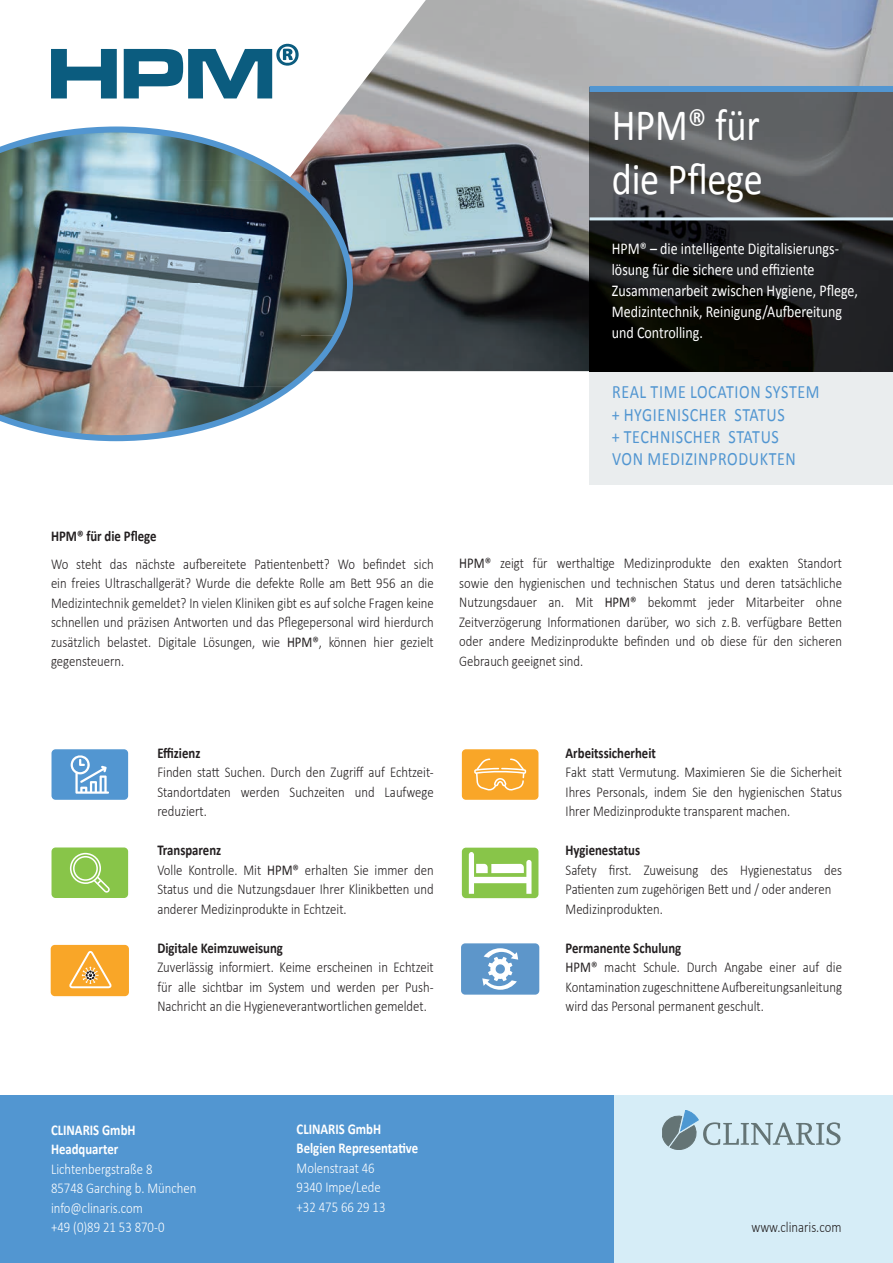
<style>
.page{position:relative;width:893px;height:1263px;background:#fff}
.page>*{position:absolute;margin:0;border:0;box-sizing:border-box;transform-origin:0 0}
.t1{font:45px/54px "Calibri";letter-spacing:-.005em;color:#fff;scale:.85 1}
.t2{font:18.9px/22.2px "Calibri";letter-spacing:.04em;color:#5296d1;scale:.85 1}
.t3{font:16.5px/21px "Calibri";color:#fff;scale:.85 1}
.t4{font:300 15px/19.5px "Calibri";color:#231f20;text-align:justify;scale:.85 1}
.t5{font:300 15px/19.5px "Calibri";color:#fff;scale:.85 1}
.t6{font:700 15px "Calibri";color:#231f20;scale:.85 1}
.t7{font:700 15px/19.5px "Calibri";color:#fff;scale:.85 1}
.s1{font-weight:400}
.s2{font-weight:700}
</style>
<div class="page">
<div style="left:0;top:1096px;width:893px;height:167px;background:#5296d1"></div>
<div style="left:614px;top:1096px;width:279px;height:167px;background:#d6edf7"></div>
<svg style="left:662px;top:1110px;width:178px;height:39px"></svg>
<img style="left:288px;top:0;width:605px;height:371px">
<svg style="left:51px;top:44px;width:248px;height:54px"></svg>
<img style="left:0;top:126px;width:353px;height:315px">
<div style="left:589px;top:371px;width:304px;height:114px;background:#eaedee"></div>
<img style="left:589px;top:92px;width:304px;height:279px">
<hr style="left:589px;top:217px;width:304px;height:3px;background:#d6edf7">
<div style="left:589px;top:86px;width:304px;height:6px;background:#5296d1"></div>
<div style="left:51px;top:748px;width:78px;height:53px;background:#5296d1;border-radius:5px"></div>
<div style="left:50px;top:747px;width:80px;height:54px;border:2px solid #fff;border-radius:5px"></div>
<svg style="left:71px;top:755px;width:38px;height:39px"></svg>
<div style="left:461px;top:748px;width:78px;height:53px;background:#f9a628;border-radius:5px"></div>
<div style="left:460px;top:747px;width:80px;height:54px;border:2px solid #fff;border-radius:5px"></div>
<svg style="left:474px;top:758px;width:52px;height:33px"></svg>
<div style="left:51px;top:847px;width:78px;height:52px;background:#88c549;border-radius:5px"></div>
<div style="left:50px;top:846px;width:80px;height:54px;border:2px solid #fff;border-radius:5px"></div>
<svg style="left:70px;top:853px;width:40px;height:40px"></svg>
<div style="left:461px;top:847px;width:78px;height:52px;background:#88c549;border-radius:5px"></div>
<div style="left:460px;top:846px;width:80px;height:54px;border:2px solid #fff;border-radius:5px"></div>
<svg style="left:469px;top:852px;width:62px;height:42px"></svg>
<div style="left:50px;top:944px;width:80px;height:53px;background:#f9a628;border-radius:5px"></div>
<div style="left:49px;top:943px;width:82px;height:55px;border:2px solid #fff;border-radius:5px"></div>
<svg style="left:69px;top:951px;width:43px;height:37px"></svg>
<div style="left:460px;top:942px;width:80px;height:53px;background:#5d96ca;border-radius:5px"></div>
<div style="left:459px;top:941px;width:82px;height:55px;border:2px solid #fff;border-radius:5px"></div>
<svg style="left:482px;top:948px;width:36px;height:42px"></svg>
<p class="t6" style="left:51px;top:525px;width:126px">HPM® für die Pflege</p>
<p class="t4" style="left:51px;top:554px;width:452px">Wo steht das nächste aufbereitete Patientenbett? Wo befindet sich ein freies Ultraschallgerät? Wurde die defekte Rolle am Bett 956 an die Medizintechnik gemeldet? In vielen Kliniken gibt es auf solche Fragen keine schnellen und präzisen Antworten und das Pflegepersonal wird hierdurch zusätzlich belastet. Digitale Lösungen, wie <span class="s1">HPM®</span>, können hier gezielt gegensteuern.</p>
<h1 class="t1" style="left:612px;top:96px;width:179px">HPM® für die Pflege</h1>
<p class="t3" style="left:612px;top:238px;width:291px">HPM® – die intelligente Digitalisierungs - lösung für die sichere und effiziente Zusammenarbeit zwischen Hygiene, Pflege, Medizintechnik, Reinigung/Aufbereitung und Controlling.</p>
<p class="t2" style="left:612px;top:380px;width:246px">REAL TIME LOCATION SYSTEM + HYGIENISCHER STATUS<br>+ TECHNISCHER STATUS<br>VON MEDIZINPRODUKTEN</p>
<p class="t4" style="left:459px;top:553px;width:452px"><span class="s1">HPM®</span> zeigt für werthaltige Medizinprodukte den exakten Standort sowie den hygienischen und technischen Status und deren tatsächliche Nutzungsdauer an. Mit <span class="s1">HPM®</span> bekommt jeder Mitarbeiter ohne Zeitverzögerung Informationen darüber, wo sich z. B. verfügbare Betten oder andere Medizinprodukte befinden und ob diese für den sicheren Gebrauch geeignet sind.</p>
<p class="t6" style="left:157px;top:742px;width:52px">Effizienz</p>
<p class="t4" style="left:157px;top:762px;width:327px">Finden statt Suchen. Durch den Zugriff auf Echtzeit-Standortdaten werden Suchzeiten und Laufwege reduziert.</p>
<p class="t4" style="left:157px;top:840px;width:327px;text-align:left"><span class="s2">Transparenz<br></span>Volle Kontrolle. Mit <span class="s1">HPM®</span> erhalten Sie immer den Status und die Nutzungsdauer Ihrer Klinikbetten und anderer Medizinprodukte in Echtzeit.</p>
<p class="t6" style="left:157px;top:937px;width:149px">Digitale Keimzuweisung</p>
<p class="t4" style="left:157px;top:957px;width:327px">Zuverlässig informiert. Keime erscheinen in Echtzeit für alle sichtbar im System und werden per Push-Nachricht an die Hygieneverantwortlichen gemeldet.</p>
<p class="t6" style="left:566px;top:742px;width:108px">Arbeitssicherheit</p>
<p class="t4" style="left:566px;top:762px;width:327px">Fakt statt Vermutung. Maximieren Sie die Sicherheit Ihres Personals, indem Sie den hygienischen Status Ihrer Medizinprodukte transparent machen.</p>
<p class="t6" style="left:566px;top:840px;width:89px">Hygienestatus</p>
<p class="t4" style="left:566px;top:860px;width:327px;text-align:left">Safety first. Zuweisung des Hygienestatus des<br>Patienten zum zugehörigen Bett und / oder anderen<br>Medizinprodukten.</p>
<p class="t4" style="left:566px;top:938px;width:327px;text-align:left"><span class="s2">Permanente Schulung<br></span><span class="s1">HPM®</span> macht Schule. Durch Angabe einer auf die Kontamination zugeschnittene Aufbereitungsanleitung wird das Personal permanent geschult.</p>
<p class="t7" style="left:51px;top:1119px;width:101px">CLINARIS GmbH<br>Headquarter</p>
<p class="t5" style="left:51px;top:1159px;width:173px">Lichtenbergstraße 8<br>85748 Garching b. München info@clinaris.com<br>+49 (0)89 21 53 870-0</p>
<p class="t7" style="left:297px;top:1118px;width:145px">CLINARIS GmbH<br>Belgien Representative</p>
<p class="t5" style="left:297px;top:1157px;width:106px">Molenstraat 46<br>9340 Impe/Lede +32 475 66 29 13</p>
<p class="t4" style="left:751px;top:1217px;width:107px">www.clinaris.com</p>
</div>
